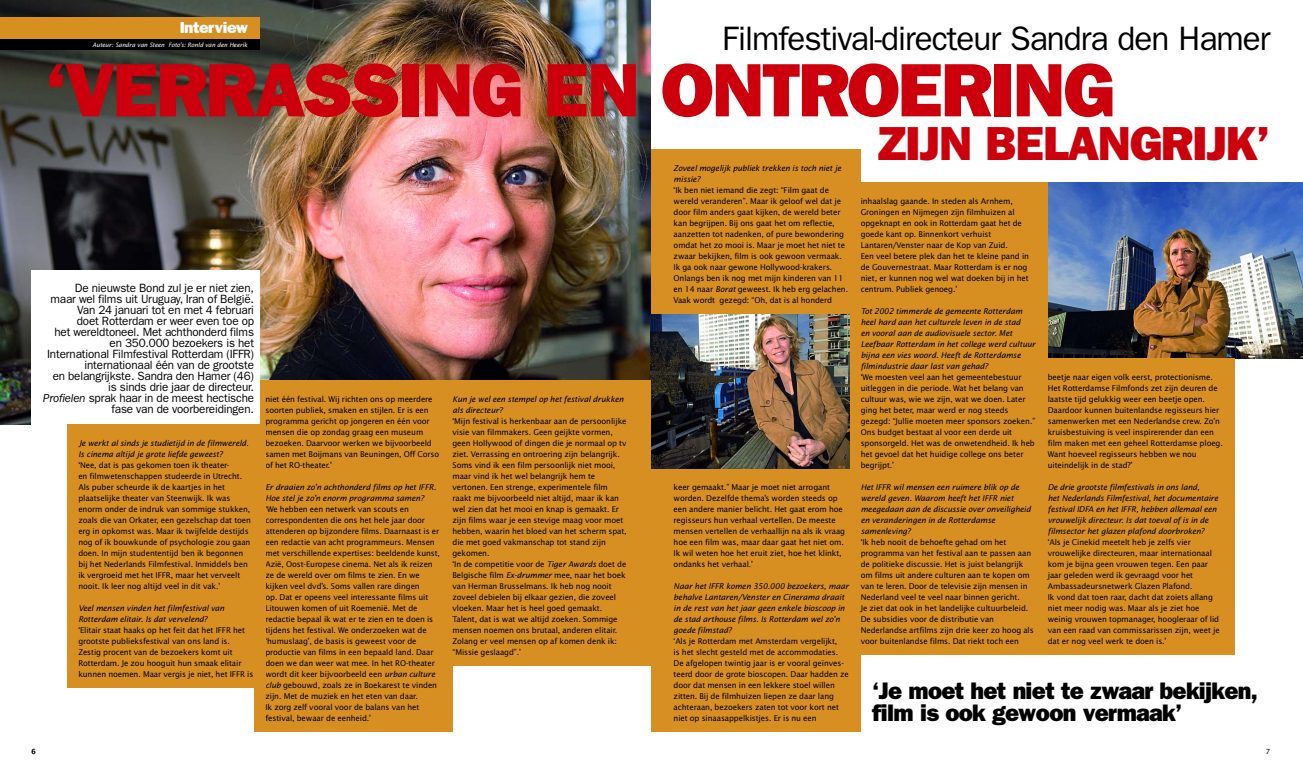
<style>
.page{position:relative;width:1303px;height:765px;background:#fff}
.page>*{position:absolute;margin:0;border:0;box-sizing:border-box;transform-origin:0 0}
.t1{font:800 76px "Franklin Gothic";letter-spacing:-.03em;color:#cc000c}
.t2{font:800 48px "Franklin Gothic";letter-spacing:-.03em;color:#cc000c}
.t3{font:34px "Franklin Gothic";letter-spacing:-.03em;color:#000}
.t4{font:800 24px/22px "Franklin Gothic";letter-spacing:-.03em;color:#000}
.t5{font:800 16px "Franklin Gothic";letter-spacing:-.03em;color:#fff}
.t6{font:12px/11px "Franklin Gothic";letter-spacing:-.01em;color:#000;text-align:right}
.t7{font:8px/11px "Lucida Sans";letter-spacing:-.015em;color:#000}
.t8{font:italic 8px/11px "Lucida Sans";letter-spacing:-.015em;color:#000}
.t9{font:7px "Lucida Sans";color:#000}
.t10{font:italic 6px "Lucida Sans";letter-spacing:-.015em;color:#fff}
.s1{font-style:italic}
</style>
<div class="page">
<img style="left:1048px;top:182px;width:255px;height:176px">
<div style="left:651px;top:149px;width:210px;height:583px;background:#d88f22"></div>
<img style="left:0;top:0;width:651px;height:424px">
<div style="left:849px;top:182px;width:199px;height:473px;background:#d88f22"></div>
<div style="left:1036px;top:358px;width:199px;height:297px;background:#d88f22"></div>
<div style="left:0;top:39px;width:260px;height:11px;background:#000"></div>
<div style="left:0;top:17px;width:260px;height:22px;background:#d88f22"></div>
<img style="left:651px;top:314px;width:198px;height:154px">
<div style="left:254px;top:380px;width:199px;height:352px;background:#d88f22"></div>
<div style="left:32px;top:270px;width:228px;height:165px;background:#fff"></div>
<div style="left:67px;top:424px;width:198px;height:264px;background:#d88f22"></div>
<div style="left:453px;top:380px;width:198px;height:286px;background:#d88f22"></div>
<h3 class="t5" style="left:180px;top:22px;width:70px">Interview</h3>
<p class="t10" style="left:93px;top:42px;width:156px">Auteur: Sandra van Steen Foto’s: Ronld van den Heerik</p>
<h3 class="t3" style="left:722px;top:27px;width:550px">Filmfestival-directeur Sandra den Hamer</h3>
<h1 class="t1" style="left:44px;top:64px;width:1072px">‘VERRASSING EN ONTROERING</h1>
<p class="t6" style="left:43px;top:284px;width:213px">De nieuwste Bond zul je er niet zien,<br>maar wel films uit Uruguay, Iran of België.<br>Van 24 januari tot en met 4 februari<br>doet Rotterdam er weer even toe op<br>het wereldtoneel. Met achthonderd films en 350.000 bezoekers is het<br>International Filmfestival Rotterdam (IFFR) internationaal één van de grootste<br>en belangrijkste. Sandra den Hamer (46) is sinds drie jaar de directeur.<br><span class="s1">Profielen</span> sprak haar in de meest hectische fase van de voorbereidingen.</p>
<p class="t8" style="left:78px;top:439px;width:172px">Je werkt al sinds je studietijd in de filmwereld.<br>Is cinema altijd je grote liefde geweest?</p>
<p class="t7" style="left:78px;top:461px;width:174px">‘Nee, dat is pas gekomen toen ik theater-<br>en filmwetenschappen studeerde in Utrecht.<br>Als puber scheurde ik de kaartjes in het plaatselijke theater van Steenwijk. Ik was enorm onder de indruk van sommige stukken, zoals die van Orkater, een gezelschap dat toen erg in opkomst was. Maar ik twijfelde destijds nog of ik bouwkunde of psychologie zou gaan doen. In mijn studententijd ben ik begonnen bij het Nederlands Filmfestival. Inmiddels ben ik vergroeid met het IFFR, maar het verveelt nooit. Ik leer nog altijd veel in dit vak.’</p>
<p class="t8" style="left:78px;top:604px;width:148px">Veel mensen vinden het filmfestival van<br>Rotterdam elitair. Is dat vervelend?</p>
<p class="t7" style="left:78px;top:626px;width:177px">‘Elitair staat haaks op het feit dat het IFFR het grootste publieksfestival van ons land is.<br>Zestig procent van de bezoekers komt uit Rotterdam. Je zou hooguit hun smaak elitair kunnen noemen. Maar vergis je niet, het IFFR is</p>
<p class="t7" style="left:265px;top:395px;width:175px">niet één festival. Wij richten ons op meerdere soorten publiek, smaken en stijlen. Er is een programma gericht op jongeren en één voor mensen die op zondag graag een museum bezoeken. Daarvoor werken we bijvoorbeeld samen met Boijmans van Beuningen, Off Corso of het RO-theater.’</p>
<p class="t8" style="left:265px;top:483px;width:172px">Er draaien zo’n achthonderd films op het IFFR.<br>Hoe stel je zo’n enorm programma samen?</p>
<p class="t7" style="left:265px;top:505px;width:176px">‘We hebben een netwerk van scouts en correspondenten die ons het hele jaar door attenderen op bijzondere films. Daarnaast is er een redactie van acht programmeurs. Mensen met verschillende expertises: beeldende kunst, Azië, Oost-Europese cinema. Net als ik reizen ze de wereld over om films te zien. En we kijken veel dvd’s. Soms vallen rare dingen<br>op. Dat er opeens veel interessante films uit Litouwen komen of uit Roemenië. Met de redactie bepaal ik wat er te zien en te doen is tijdens het festival. We onderzoeken wat de ‘humuslaag’, de basis is geweest voor de productie van films in een bepaald land. Daar doen we dan weer wat mee. In het RO-theater wordt dit keer bijvoorbeeld een <span class="s1">urban culture club</span> gebouwd, zoals ze in Boekarest te vinden zijn. Met de muziek en het eten van daar.<br>Ik zorg zelf vooral voor de balans van het festival, bewaar de eenheid.’</p>
<p class="t8" style="left:453px;top:395px;width:173px">Kun je wel een stempel op het festival drukken als directeur?</p>
<p class="t7" style="left:453px;top:417px;width:176px">‘Mijn festival is herkenbaar aan de persoonlijke visie van filmmakers. Geen geijkte vormen, geen Hollywood of dingen die je normaal op tv ziet. Verrassing en ontroering zijn belangrijk.<br>Soms vind ik een film persoonlijk niet mooi, maar vind ik het wel belangrijk hem te vertonen. Een strenge, experimentele film raakt me bijvoorbeeld niet altijd, maar ik kan wel zien dat het mooi en knap is gemaakt. Er zijn films waar je een stevige maag voor moet hebben, waarin het bloed van het scherm spat, die met goed vakmanschap tot stand zijn gekomen.<br>‘In de competitie voor de <span class="s1">Tiger Awards</span> doet de Belgische film <span class="s1">Ex-drummer</span> mee, naar het boek van Herman Brusselmans. Ik heb nog nooit zoveel debielen bij elkaar gezien, die zoveel vloeken. Maar het is heel goed gemaakt.<br>Talent, dat is wat we altijd zoeken. Sommige mensen noemen ons brutaal, anderen elitair.<br>Zolang er veel mensen op af komen denk ik: “Missie geslaagd”.’</p>
<p class="t8" style="left:674px;top:164px;width:169px">Zoveel mogelijk publiek trekken is toch niet je missie?</p>
<p class="t7" style="left:674px;top:186px;width:176px">‘Ik ben niet iemand die zegt: “Film gaat de wereld veranderen”. Maar ik geloof wel dat je door film anders gaat kijken, de wereld beter kan begrijpen. Bij ons gaat het om reflectie, aanzetten tot nadenken, of pure bewondering omdat het zo mooi is. Maar je moet het niet te zwaar bekijken, film is ook gewoon vermaak.<br>Ik ga ook naar gewone Hollywood-krakers.<br>Onlangs ben ik nog met mijn kinderen van 11 en 14 naar <span class="s1">Borat</span> geweest. Ik heb erg gelachen.<br>Vaak wordt gezegd: “Oh, dat is al honderd</p>
<p class="t7" style="left:674px;top:483px;width:173px">keer gemaakt.” Maar je moet niet arrogant worden. Dezelfde thema’s worden steeds op een andere manier belicht. Het gaat erom hoe regisseurs hun verhaal vertellen. De meeste mensen vertellen de verhaallijn na als ik vraag hoe een film was, maar daar gaat het niet om.<br>Ik wil weten hoe het eruit ziet, hoe het klinkt, ondanks het verhaal.’</p>
<p class="t8" style="left:674px;top:582px;width:177px">Naar het IFFR komen 350.000 bezoekers, maar behalve Lantaren/Venster en Cinerama draait in de rest van het jaar geen enkele bioscoop in de stad arthouse films. Is Rotterdam wel zo’n goede filmstad?</p>
<p class="t7" style="left:674px;top:637px;width:177px">‘Als je Rotterdam met Amsterdam vergelijkt,<br>is het slecht gesteld met de accommodaties.<br>De afgelopen twintig jaar is er vooral geïnves&shy;teerd door de grote bioscopen. Daar hadden ze door dat mensen in een lekkere stoel willen zitten. Bij de filmhuizen liepen ze daar lang achteraan, bezoekers zaten tot voor kort net niet op sinaasappelkistjes. Er is nu een</p>
<h2 class="t2" style="left:878px;top:127px;width:394px">ZIJN BELANGRIJK’</h2>
<p class="t7" style="left:861px;top:197px;width:170px">inhaalslag gaande. In steden als Arnhem, Groningen en Nijmegen zijn filmhuizen al opgeknapt en ook in Rotterdam gaat het de goede kant op. Binnenkort verhuist Lantaren/Venster naar de Kop van Zuid.<br>Een veel betere plek dan het te kleine pand in de Gouvernestraat. Maar Rotterdam is er nog niet, er kunnen nog wel wat doeken bij in het centrum. Publiek genoeg.’</p>
<p class="t8" style="left:861px;top:307px;width:176px">Tot 2002 timmerde de gemeente Rotterdam heel hard aan het culturele leven in de stad<br>en vooral aan de audiovisuele sector. Met Leefbaar Rotterdam in het college werd cultuur bijna een vies woord. Heeft de Rotterdamse filmindustrie daar last van gehad?</p>
<p class="t7" style="left:861px;top:373px;width:176px">‘We moesten veel aan het gemeentebestuur uitleggen in die periode. Wat het belang van cultuur was, wie we zijn, wat we doen. Later ging het beter, maar werd er nog steeds gezegd: “Jullie moeten meer sponsors zoeken.” Ons budget bestaat al voor een derde uit sponsorgeld. Het was de onwetendheid. Ik heb het gevoel dat het huidige college ons beter begrijpt.’</p>
<p class="t8" style="left:861px;top:483px;width:172px">Het IFFR wil mensen een ruimere blik op de wereld geven. Waarom heeft het IFFR niet meegedaan aan de discussie over onveiligheid en veranderingen in de Rotterdamse samenleving?</p>
<p class="t7" style="left:861px;top:538px;width:175px">‘Ik heb nooit de behoefte gehad om het programma van het festival aan te passen aan de politieke discussie. Het is juist belangrijk om films uit andere culturen aan te kopen om van te leren. Door de televisie zijn mensen in Nederland veel te veel naar binnen gericht.<br>Je ziet dat ook in het landelijke cultuurbeleid.<br>De subsidies voor de distributie van Nederlandse artfilms zijn drie keer zo hoog als voor buitenlandse films. Dat riekt toch een</p>
<p class="t7" style="left:1048px;top:373px;width:177px">beetje naar eigen volk eerst, protectionisme.<br>Het Rotterdamse Filmfonds zet zijn deuren de laatste tijd gelukkig weer een beetje open.<br>Daardoor kunnen buitenlandse regisseurs hier samenwerken met een Nederlandse crew. Zo’n kruisbestuiving is veel inspirerender dan een film maken met een geheel Rotterdamse ploeg.<br>Want hoeveel regisseurs hebben we nou uiteindelijk in de stad?’</p>
<p class="t8" style="left:1048px;top:483px;width:172px">De drie grootste filmfestivals in ons land,<br>het Nederlands Filmfestival, het documentaire festival IDFA en het IFFR, hebben allemaal een vrouwelijk directeur. Is dat toeval of is in de filmsector het glazen plafond doorbroken?</p>
<p class="t7" style="left:1048px;top:538px;width:174px">‘Als je Cinekid meetelt heb je zelfs vier vrouwelijke directeuren, maar internationaal kom je bijna geen vrouwen tegen. Een paar jaar geleden werd ik gevraagd voor het Ambassadeursnetwerk Glazen Plafond.<br>Ik vond dat toen raar, dacht dat zoiets allang niet meer nodig was. Maar als je ziet hoe weinig vrouwen topmanager, hoogleraar of lid van een raad van commissarissen zijn, weet je dat er nog veel werk te doen is.’</p>
<h3 class="t4" style="left:872px;top:682px;width:387px">‘Je moet het niet te zwaar bekijken, film is ook gewoon vermaak’</h3>
<p class="t9" style="left:32px;top:749px;width:6px">6</p>
<p class="t9" style="left:1266px;top:749px;width:6px">7</p>
</div>
